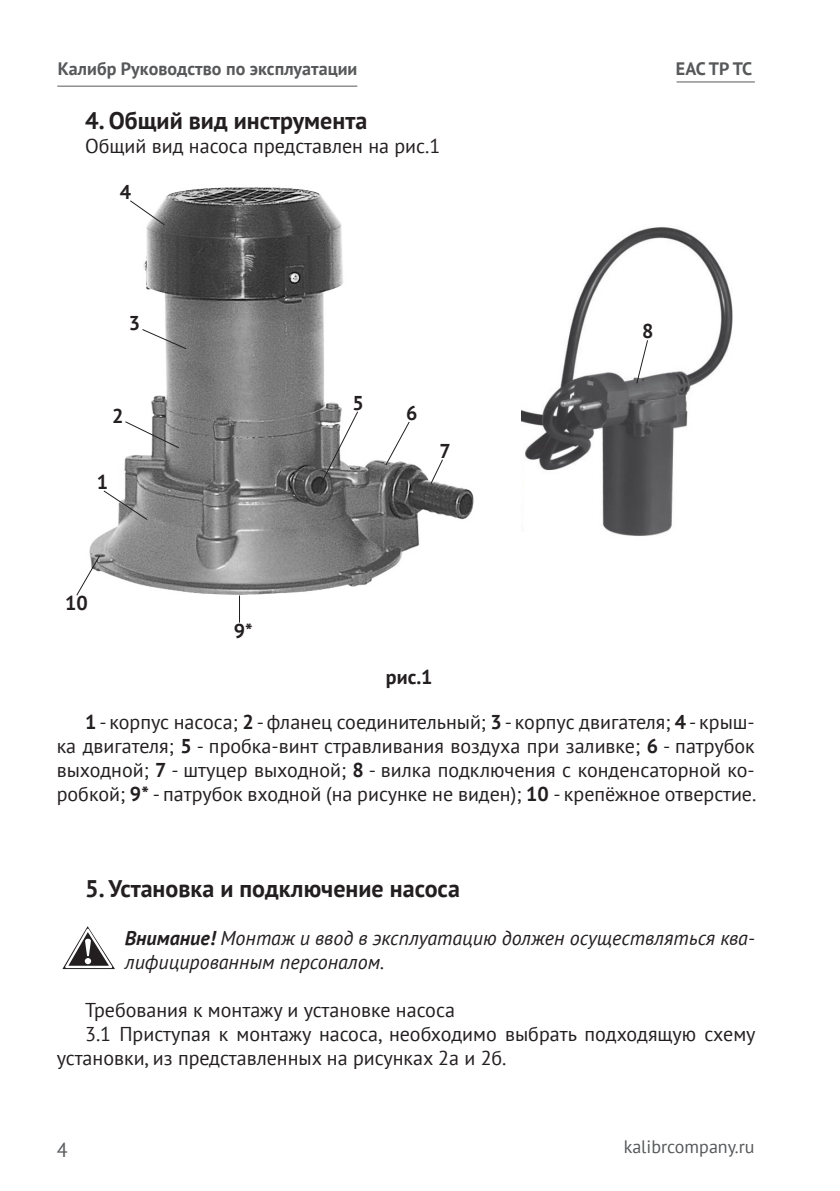
<style>
.page{position:relative;width:840px;height:1191px;background:#fff}
.page>*{position:absolute;margin:0;border:0;box-sizing:border-box;transform-origin:0 0}
.Заголовок{font:700 24px "PT Sans";color:#231f20}
.Параграф{font:20px/24px "PT Sans";color:#231f20}
.Внимание{font:italic 20px/24px "PT Sans";color:#231f20}
.t1{font:700 20px "PT Sans";color:#231f20}
.t2{font:20px "PT Sans";color:#57585a}
.t3{font:700 18px "PT Sans";color:#57585a}
.t4{font:18px "PT Sans";color:#57585a}
.s1{font-weight:700}
</style>
<div class="page">
<hr style="left:57px;top:86px;width:300px;height:1px;background:#57585a">
<hr style="left:676px;top:81px;width:78px;height:1px;background:#57585a">
<svg style="left:62px;top:926px;width:53px;height:43px"></svg>
<img style="left:89px;top:187px;width:385px;height:407px">
<img style="left:521px;top:227px;width:210px;height:309px">
<svg style="left:635px;top:339px;width:13px;height:45px"></svg>
<svg style="left:320px;top:410px;width:39px;height:75px"></svg>
<svg style="left:384px;top:420px;width:26px;height:46px"></svg>
<svg style="left:429px;top:458px;width:14px;height:27px"></svg>
<svg style="left:239px;top:595px;width:1px;height:27px"></svg>
<svg style="left:102px;top:489px;width:46px;height:32px"></svg>
<svg style="left:124px;top:420px;width:56px;height:29px"></svg>
<svg style="left:141px;top:328px;width:46px;height:22px"></svg>
<svg style="left:129px;top:199px;width:37px;height:27px"></svg>
<svg style="left:76px;top:554px;width:25px;height:42px"></svg>
<p class="t3" style="left:58px;top:57px;width:301px">Калибр Руководство по эксплуатации</p>
<p class="Заголовок" style="left:85px;top:104px;width:283px">4. Общий вид инструмента</p>
<p class="Параграф" style="left:85px;top:133px;width:356px">Общий вид насоса представлен на рис.1</p>
<p class="t1" style="left:120px;top:178px;width:13px">4</p>
<p class="t1" style="left:129px;top:310px;width:13px">3</p>
<p class="t1" style="left:112px;top:403px;width:13px">2</p>
<p class="t1" style="left:97px;top:469px;width:13px">1</p>
<p class="t1" style="left:65px;top:589px;width:24px">10</p>
<p class="t1" style="left:234px;top:618px;width:20px">9*</p>
<p class="t1" style="left:352px;top:389px;width:13px">5</p>
<p class="t1" style="left:406px;top:400px;width:13px">6</p>
<p class="t1" style="left:439px;top:437px;width:13px">7</p>
<p class="t1" style="left:386px;top:663px;width:48px">рис.1</p>
<p class="t3" style="left:675px;top:57px;width:78px">EAC ТР ТС</p>
<p class="t1" style="left:641px;top:318px;width:13px">8</p>
<p class="Параграф" style="left:57px;top:709px;width:700px;text-align:justify;text-indent:28px"><span class="s1">1</span> - корпус насоса; <span class="s1">2</span> - фланец соединительный; <span class="s1">3</span> - корпус двигателя; <span class="s1">4</span> - крыш&shy;ка двигателя; <span class="s1">5</span> - пробка-винт стравливания воздуха при заливке; <span class="s1">6</span> - патрубок выходной; <span class="s1">7</span> - штуцер выходной; <span class="s1">8</span> - вилка подключения с конденсаторной ко&shy;робкой; <span class="s1">9*</span> - патрубок входной (на рисунке не виден); <span class="s1">10</span> - крепёжное отверстие.</p>
<p class="Заголовок" style="left:85px;top:872px;width:376px">5. Установка и подключение насоса</p>
<p class="Внимание" style="left:125px;top:925px;width:631px"><span class="s1">Внимание!</span> Монтаж и ввод в эксплуатацию должен осуществляться ква&shy;лифицированным персоналом.</p>
<p class="Параграф" style="left:85px;top:997px;width:371px">Требования к монтажу и установке насоса</p>
<p class="Параграф" style="left:57px;top:1021px;width:700px;text-indent:28px">3.1 Приступая к монтажу насоса, необходимо выбрать подходящую схему установки, из представленных на рисунках 2а и 2б.</p>
<p class="t2" style="left:57px;top:1136px;width:12px">4</p>
<p class="t4" style="left:623px;top:1135px;width:132px">kalibrcompany.ru</p>
</div>
